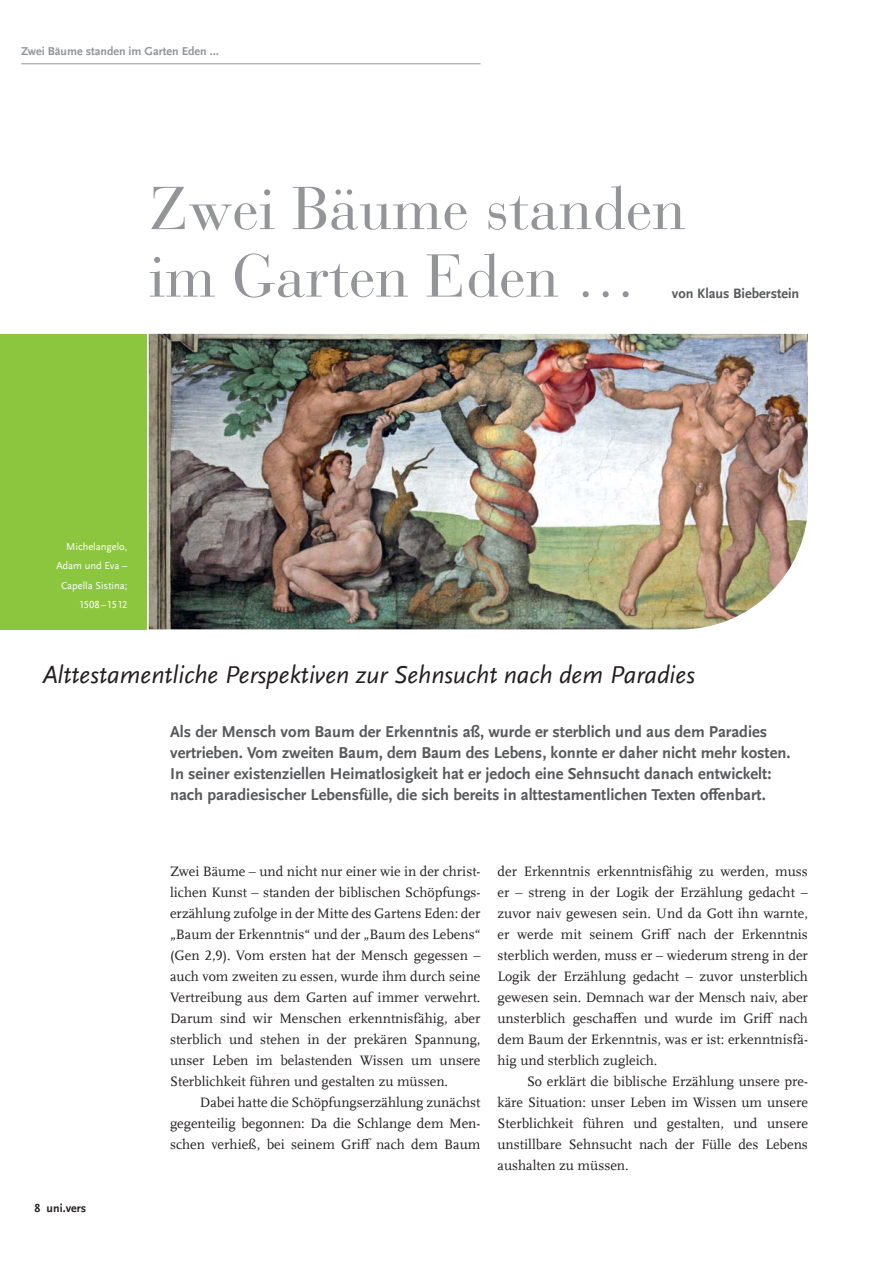
<style>
.page{position:relative;width:893px;height:1263px;background:#fff}
.page>*{position:absolute;margin:0;border:0;box-sizing:border-box;transform-origin:0 0}
.t1{font:60px/67.5px "Bauer Bodoni";color:#939598}
.t2{font:italic 25.5px "UB Scala Sans";color:#231f20}
.t3{font:700 16.5px/21px "UB Scala Sans";color:#58595b}
.t4{font:14.25px/21px "UB Scala";color:#231f20;text-align:justify}
.t5{font:700 14.25px "UB Scala Sans";color:#58595b}
.t6{font:700 12px "UB Scala Sans";color:#939598}
.t7{font:700 12px "UB Scala Sans";color:#231f20}
.t8{font:10.5px/19.5px "UB Scala Sans";color:#fff;text-align:right}
</style>
<div class="page">
<hr style="left:21px;top:63px;width:459px;height:1px;background:#939598">
<div style="left:0;top:334px;width:147px;height:295px;background:#8cc63f"></div>
<img style="left:149px;top:334px;width:659px;height:295px">
<p class="t6" style="left:21px;top:46px;width:199px">Zwei Bäume standen im Garten Eden …</p>
<h1 class="t1" style="left:149px;top:181px;width:538px">Zwei Bäume standen im Garten Eden …</h1>
<p class="t5" style="left:672px;top:287px;width:129px">von Klaus Bieberstein</p>
<p class="t8" style="left:56px;top:538px;width:73px">Michelangelo,<br>Adam und Eva –<br>Capella Sistina;<br>1508 –1512</p>
<h2 class="t2" style="left:42px;top:665px;width:654px">Alttestamentliche Perspektiven zur Sehnsucht nach dem Paradies</h2>
<p class="t3" style="left:170px;top:723px;width:622px">Als der Mensch vom Baum der Erkenntnis aß, wurde er sterblich und aus dem Paradies vertrieben. Vom zweiten Baum, dem Baum des Lebens, konnte er daher nicht mehr kosten.<br>In seiner existenziellen Heimatlosigkeit hat er jedoch eine Sehnsucht danach entwickelt: nach paradiesischer Lebensfülle, die sich bereits in alttestamentlichen Texten offenbart.</p>
<p class="t7" style="left:35px;top:1203px;width:53px">8 uni.vers</p>
<p class="t4" style="left:170px;top:862px;width:312px">Zwei Bäume – und nicht nur einer wie in der christ&shy;lichen Kunst – standen der biblischen Schöpfungs&shy;erzählung zufolge in der Mitte des Gartens Eden: der „Baum der Erkenntnis“ und der „Baum des Lebens“ (Gen 2,9). Vom ersten hat der Mensch gegessen – auch vom zweiten zu essen, wurde ihm durch seine Vertreibung aus dem Garten auf immer verwehrt.<br>Darum sind wir Menschen erkenntnisfähig, aber sterblich und stehen in der prekären Spannung, unser Leben im belastenden Wissen um unsere Sterblichkeit führen und gestalten zu müssen.</p>
<p class="t4" style="left:170px;top:1093px;width:312px;text-indent:30px">Dabei hatte die Schöpfungserzählung zunächst gegenteilig begonnen: Da die Schlange dem Men&shy;schen verhieß, bei seinem Griff nach dem Baum</p>
<p class="t4" style="left:497px;top:862px;width:312px">der Erkenntnis erkenntnisfähig zu werden, muss er – streng in der Logik der Erzählung gedacht – zuvor naiv gewesen sein. Und da Gott ihn warnte, er werde mit seinem Griff nach der Erkenntnis sterblich werden, muss er – wiederum streng in der Logik der Erzählung gedacht – zuvor unsterblich gewesen sein. Demnach war der Mensch naiv, aber unsterblich geschaffen und wurde im Griff nach dem Baum der Erkenntnis, was er ist: erkenntnisfä&shy;hig und sterblich zugleich.</p>
<p class="t4" style="left:497px;top:1072px;width:312px;text-indent:30px">So erklärt die biblische Erzählung unsere pre&shy;käre Situation: unser Leben im Wissen um unsere Sterblichkeit führen und gestalten, und unsere unstillbare Sehnsucht nach der Fülle des Lebens aushalten zu müssen.</p>
</div>
